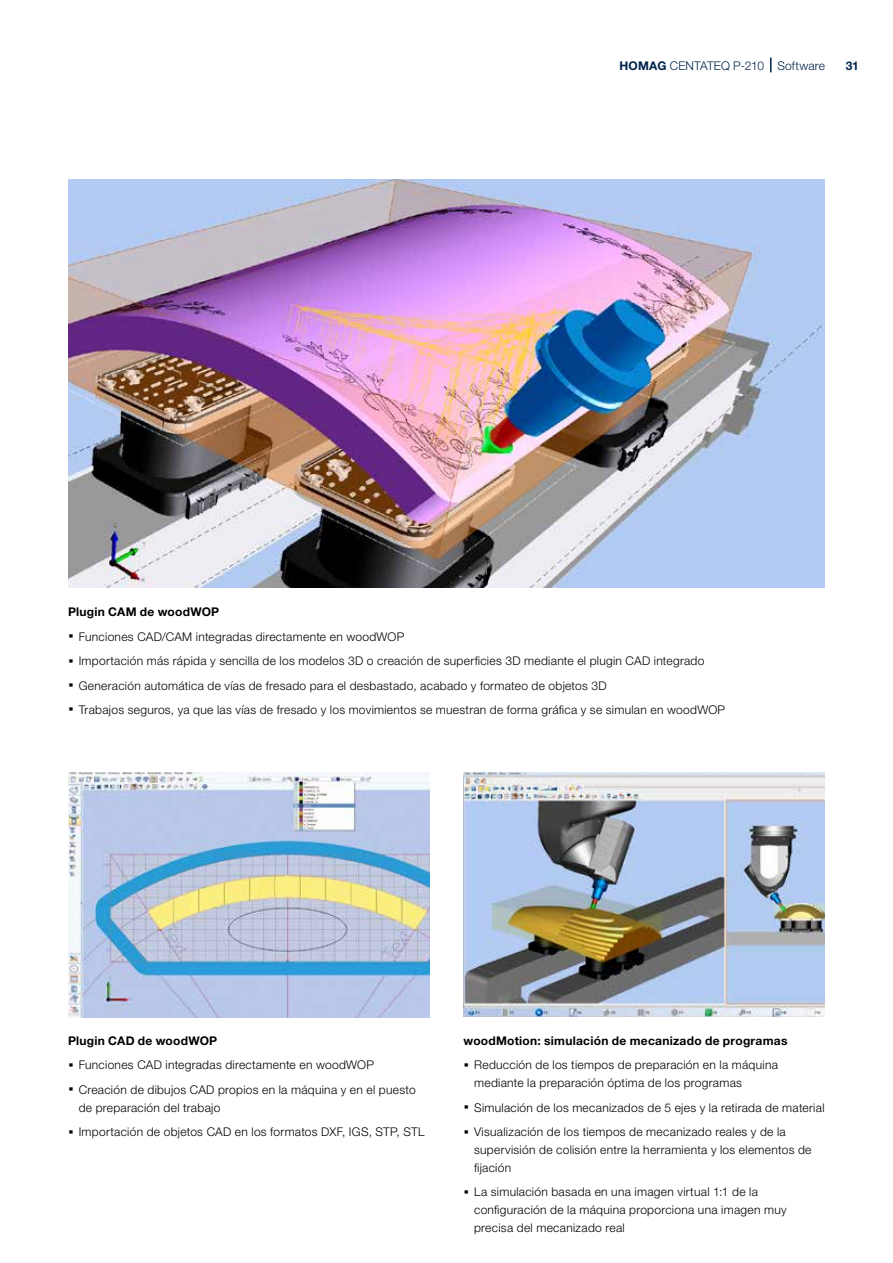
<style>
.page{position:relative;width:893px;height:1263px;background:#fff}
.page>*{position:absolute;margin:0;border:0;box-sizing:border-box;transform-origin:0 0}
.t1{font:300 12px/24.5px "Helvetica Neue LTW1 G";letter-spacing:.025em;color:#000}
.t2{font:300 12px "Helvetica Neue LTW1 G";letter-spacing:.005em;color:#00234a}
.t3{font:700 12px "Helvetica Neue LTW1 G";color:#00234a}
.s1{font-weight:700}
.s2{font-weight:700;font-size:21px}
</style>
<div class="page">
<img style="left:68px;top:773px;width:361px;height:245px">
<img style="left:68px;top:179px;width:757px;height:408px">
<img style="left:463px;top:772px;width:362px;height:245px">
<svg style="left:770px;top:58px;width:1px;height:14px"></svg>
<p class="t2" style="left:619px;top:58px;width:207px"><span class="s1">HOMAG</span> CENTATEQ P-210 Software</p>
<p class="t3" style="left:846px;top:58px;width:15px">31</p>
<p class="t1" style="left:68px;top:600px;width:659px"><span class="s1">Plugin CAM de woodWOP<br></span><span class="s2">·</span> Funciones CAD/CAM integradas directamente en woodWOP<br><span class="s2">·</span> Importación más rápida y sencilla de los modelos 3D o creación de superficies 3D mediante el plugin CAD integrado<br><span class="s2">·</span> Generación automática de vías de fresado para el desbastado, acabado y formateo de objetos 3D<br><span class="s2">·</span> Trabajos seguros, ya que las vías de fresado y los movimientos se muestran de forma gráfica y se simulan en woodWOP</p>
<p class="t1" style="left:68px;top:1028px;width:349px"><span class="s1">Plugin CAD de woodWOP<br></span><span class="s2">·</span> Funciones CAD integradas directamente en woodWOP<br><span class="s2">·</span> Creación de dibujos CAD propios en la máquina y en el puesto</p>
<p class="t1" style="left:68px;top:1095px;width:358px;text-indent:11px">de preparación del trabajo<br><span class="s2">·</span> Importación de objetos CAD en los formatos DXF, IGS, STP, STL</p>
<p class="t1" style="left:463px;top:1028px;width:326px"><span class="s1">woodMotion: simulación de mecanizado de programas </span><span class="s2">·</span> Reducción de los tiempos de preparación en la máquina</p>
<p class="t1" style="left:463px;top:1071px;width:363px;text-indent:11px">mediante la preparación óptima de los programas<br><span class="s2">·</span> Simulación de los mecanizados de 5 ejes y la retirada de material <span class="s2">·</span> Visualización de los tiempos de mecanizado reales y de la</p>
<p class="t1" style="left:474px;top:1141px;width:339px;line-height:18px">supervisión de colisión entre la herramienta y los elementos de fijación</p>
<p class="t1" style="left:474px;top:1183px;width:314px;line-height:18px;text-indent:-11px"><span class="s2">·</span> La simulación basada en una imagen virtual 1:1 de la configuración de la máquina proporciona una imagen muy precisa del mecanizado real</p>
</div>
